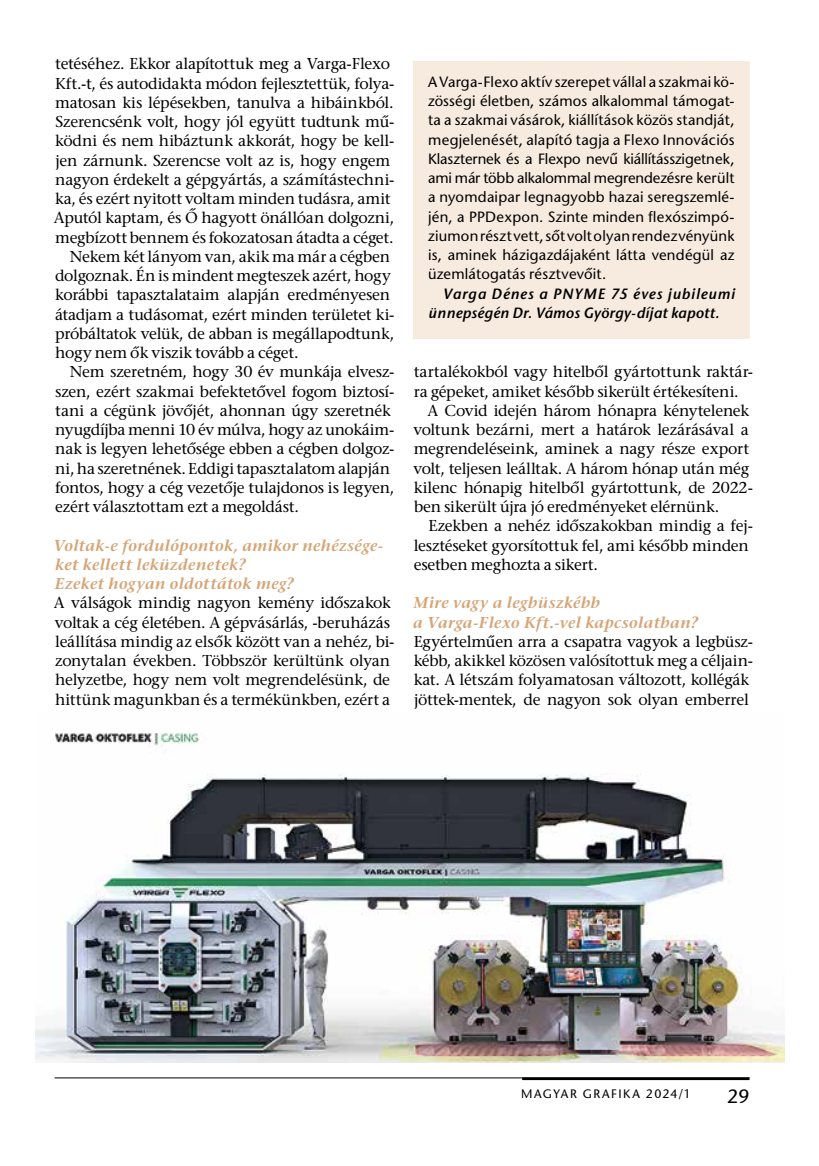
<style>
.page{position:relative;width:819px;height:1166px;background:#fff}
.page>*{position:absolute;margin:0;border:0;box-sizing:border-box;transform-origin:0 0}
.t1{font:19.25px "ITC Stone Sans";color:#000}
.t2{font:15.75px/19.2px "ITC Stone Serif";letter-spacing:-.015em;color:#000}
.t3{font:italic 600 15.75px/19.2px "ITC Stone Serif";letter-spacing:.025em;color:#d6a475}
.t4{font:14.88px/19.2px "ITC Stone Sans";letter-spacing:.015em;color:#000;text-align:justify}
.t5{font:italic 600 14.88px/19.2px "ITC Stone Sans";letter-spacing:.02em;color:#000}
.t6{font:12.25px "ITC Stone Sans";letter-spacing:.12em;color:#000}
</style>
<div class="page">
<hr style="left:55px;top:1077px;width:694px;height:1px;background:#000">
<hr style="left:522px;top:1077px;width:227px;height:3px;background:#000">
<div style="left:413px;top:61px;width:336px;height:278px;background:#f7ebe0"></div>
<img style="left:35px;top:733px;width:749px;height:329px">
<p class="t2" style="left:55px;top:57px;width:336px">tetéséhez. Ekkor alapítottuk meg a Varga-Flexo</p>
<p class="t2" style="left:55px;top:76px;width:341px">Kft.-t, és autodidakta módon fejlesztettük, folya-</p>
<p class="t2" style="left:55px;top:95px;width:340px">matosan kis lépésekben, tanulva a hibáinkból.</p>
<p class="t2" style="left:56px;top:114px;width:340px">Szerencsénk volt, hogy jól együtt tudtunk mű-</p>
<p class="t2" style="left:55px;top:134px;width:340px">ködni és nem hibáztunk akkorát, hogy be kell-</p>
<p class="t2" style="left:55px;top:153px;width:337px">jen zárnunk. Szerencse volt az is, hogy engem</p>
<p class="t2" style="left:55px;top:172px;width:341px">nagyon érdekelt a gépgyártás, a számítástechni-</p>
<p class="t2" style="left:55px;top:191px;width:337px">ka, és ezért nyitott voltam minden tudásra, amit</p>
<p class="t2" style="left:54px;top:211px;width:342px">Aputól kaptam, és Ő hagyott önállóan dolgozni,</p>
<p class="t2" style="left:55px;top:230px;width:340px">megbízott bennem és fokozatosan átadta a céget.</p>
<p class="t2" style="left:70px;top:249px;width:322px">Nekem két lányom van, akik ma már a cégben</p>
<p class="t2" style="left:55px;top:268px;width:337px">dolgoznak. Én is mindent megteszek azért, hogy</p>
<p class="t2" style="left:55px;top:287px;width:336px">korábbi tapasztalataim alapján eredményesen</p>
<p class="t2" style="left:55px;top:307px;width:341px">átadjam a tudásomat, ezért minden területet ki-</p>
<p class="t2" style="left:55px;top:326px;width:340px">próbáltatok velük, de abban is megállapodtunk,</p>
<p class="t2" style="left:55px;top:345px;width:245px">hogy nem ők viszik tovább a céget.</p>
<p class="t2" style="left:70px;top:364px;width:326px">Nem szeretném, hogy 30 év munkája elves -</p>
<p class="t2" style="left:55px;top:384px;width:341px">szen, ezért szakmai befektetővel fogom biztosí-</p>
<p class="t2" style="left:55px;top:403px;width:337px">tani a cégünk jövőjét, ahonnan úgy szeretnék</p>
<p class="t2" style="left:55px;top:422px;width:341px">nyugdíjba menni 10 év múlva, hogy az unokáim-</p>
<p class="t2" style="left:55px;top:441px;width:341px">nak is legyen lehetősége ebben a cégben dolgoz-</p>
<p class="t2" style="left:55px;top:461px;width:336px">ni, ha szeretnének. Eddigi tapasztalatom alapján</p>
<p class="t2" style="left:55px;top:480px;width:340px">fontos, hogy a cég vezetője tulajdonos is legyen,</p>
<p class="t2" style="left:55px;top:499px;width:245px">ezért választottam ezt a megoldást.</p>
<p class="t3" style="left:54px;top:538px;width:331px">Voltak-e fordulópontok, amikor nehézsége&shy;ket kellett leküzdenetek?<br>Ezeket hogyan oldottátok meg?</p>
<p class="t2" style="left:54px;top:595px;width:342px">A válságok mindig nagyon kemény időszakok voltak a cég életében. A gépvásárlás, -beruházás leállítása mindig az elsők között van a nehéz, bi&shy;zonytalan években. Többször kerültünk olyan helyzetbe, hogy nem volt megrendelésünk, de hittünk magunkban és a termékünkben, ezért a</p>
<p class="t4" style="left:428px;top:74px;width:308px">A Varga-Flexo aktív szerepet vállal a szakmai kö&shy;zösségi életben, számos alkalommal támogat&shy;ta a szakmai vásárok, kiállítások közös standját, megjelenését, alapító tagja a Flexo Innovációs Klaszternek és a Flexpo nevű kiállításszigetnek, ami már több alkalommal megrendezésre került a nyomdaipar legnagyobb hazai seregszemlé&shy;jén, a PPDexpon. Szinte minden flexószimpó&shy;ziumon részt vett, sőt volt olyan rendezvényünk is, aminek házigazdájaként látta vendégül az üzemlátogatás résztvevőit.</p>
<p class="t5" style="left:428px;top:286px;width:308px;text-indent:15px">Varga Dénes a PNYME 75 éves jubileumi ünnepségén Dr. Vámos György-díjat kapott.</p>
<p class="t2" style="left:414px;top:364px;width:340px">tartalékokból vagy hitelből gyártottunk raktár-</p>
<p class="t2" style="left:414px;top:384px;width:326px">ra gépeket, amiket később sikerült értékesíteni.</p>
<p class="t2" style="left:427px;top:403px;width:323px">A Covid idején három hónapra kénytelenek</p>
<p class="t2" style="left:413px;top:422px;width:337px">voltunk bezárni, mert a határok lezárásával a</p>
<p class="t2" style="left:414px;top:441px;width:337px">megrendeléseink, aminek a nagy része export</p>
<p class="t2" style="left:413px;top:461px;width:337px">volt, teljesen leálltak. A három hónap után még</p>
<p class="t2" style="left:414px;top:480px;width:341px">kilenc hónapig hitelből gyártottunk, de 2022-</p>
<p class="t2" style="left:414px;top:499px;width:307px">ben sikerült újra jó eredményeket elérnünk.</p>
<p class="t2" style="left:428px;top:518px;width:326px">Ezekben a nehéz időszakokban mindig a fej-</p>
<p class="t2" style="left:414px;top:538px;width:336px">lesztéseket gyorsítottuk fel, ami később minden</p>
<p class="t2" style="left:413px;top:557px;width:186px">esetben meghozta a sikert.</p>
<p class="t3" style="left:413px;top:595px;width:286px">Mire vagy a legbüszkébb<br>a Varga-Flexo Kft.-vel kapcsolatban?</p>
<p class="t2" style="left:413px;top:634px;width:341px">Egyértelműen arra a csapatra vagyok a legbüsz&shy;kébb, akikkel közösen valósítottuk meg a céljain&shy;kat. A létszám folyamatosan változott, kollégák jöttek-mentek, de nagyon sok olyan emberrel</p>
<p class="t6" style="left:521px;top:1087px;width:171px">MAGYAR GRAFIKA 2024/1</p>
<p class="t1" style="left:727px;top:1085px;width:24px">29</p>
</div>
